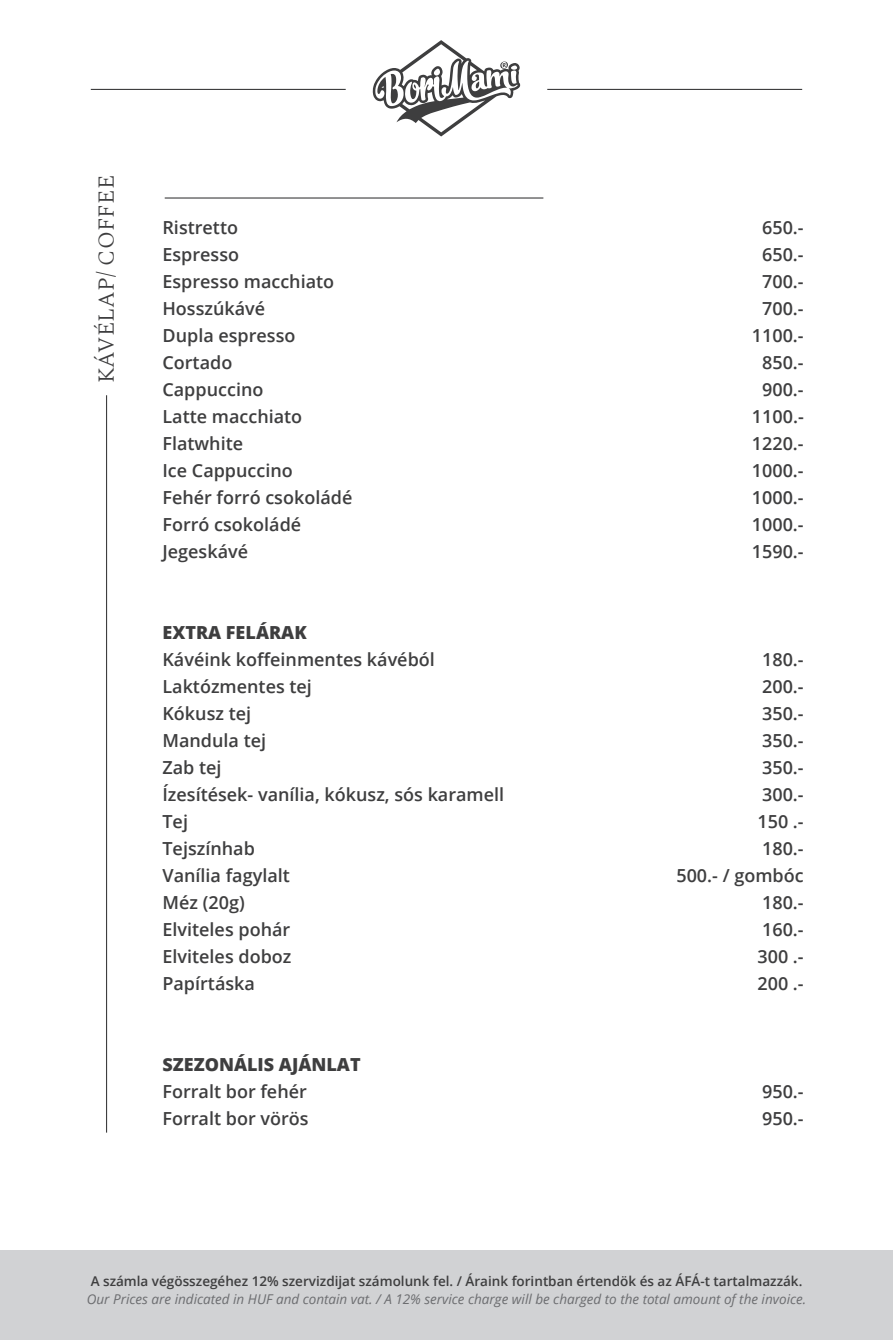
<style>
.page{position:relative;width:893px;height:1340px;background:#fff}
.page>*{position:absolute;margin:0;border:0;box-sizing:border-box;transform-origin:0 0}
.t1{font:300 22.5px "Spectral";letter-spacing:.01em;color:#3e3e3f}
.t2{font:600 18px "Open Sans";color:#3e3e3f}
.t3{font:800 18px "Open Sans";color:#3e3e3f}
.t4{font:italic 13.5px "Open Sans";color:#6c6d70}
.t5{font:600 13.5px "Open Sans";color:#3e3e3f}
</style>
<div class="page">
<div style="left:0;top:1250px;width:893px;height:89px;background:#d1d2d4"></div>
<svg style="left:372px;top:40px;width:148px;height:96px"></svg>
<hr style="left:106px;top:395px;width:1px;height:737px;background:#3e3e3f">
<hr style="left:91px;top:89px;width:255px;height:1px;background:#3e3e3f">
<hr style="left:547px;top:89px;width:255px;height:1px;background:#3e3e3f">
<hr style="left:165px;top:197px;width:378px;height:1px;background:#3e3e3f">
<p class="t1" style="left:90px;top:383px;width:209px;rotate:-90deg">KÁVÉLAP/ COFFEE</p>
<p class="t2" style="left:162px;top:215px;width:77px">Ristretto</p>
<p class="t2" style="left:762px;top:215px;width:43px">650.-</p>
<p class="t2" style="left:162px;top:242px;width:78px">Espresso</p>
<p class="t2" style="left:762px;top:242px;width:43px">650.-</p>
<p class="t2" style="left:162px;top:269px;width:173px">Espresso macchiato</p>
<p class="t2" style="left:762px;top:269px;width:43px">700.-</p>
<p class="t2" style="left:162px;top:296px;width:104px">Hosszúkávé</p>
<p class="t2" style="left:762px;top:296px;width:43px">700.-</p>
<p class="t2" style="left:162px;top:323px;width:135px">Dupla espresso</p>
<p class="t2" style="left:752px;top:323px;width:53px">1100.-</p>
<p class="t2" style="left:162px;top:350px;width:71px">Cortado</p>
<p class="t2" style="left:762px;top:350px;width:43px">850.-</p>
<p class="t2" style="left:162px;top:377px;width:102px">Cappuccino</p>
<p class="t2" style="left:762px;top:377px;width:43px">900.-</p>
<p class="t2" style="left:162px;top:404px;width:141px">Latte macchiato</p>
<p class="t2" style="left:752px;top:404px;width:53px">1100.-</p>
<p class="t2" style="left:162px;top:431px;width:82px">Flatwhite</p>
<p class="t2" style="left:752px;top:431px;width:53px">1220.-</p>
<p class="t2" style="left:162px;top:458px;width:132px">Ice Cappuccino</p>
<p class="t2" style="left:752px;top:458px;width:53px">1000.-</p>
<p class="t2" style="left:162px;top:485px;width:191px">Fehér forró csokoládé</p>
<p class="t2" style="left:752px;top:485px;width:53px">1000.-</p>
<p class="t2" style="left:162px;top:512px;width:140px">Forró csokoládé</p>
<p class="t2" style="left:752px;top:512px;width:53px">1000.-</p>
<p class="t2" style="left:162px;top:539px;width:87px">Jegeskávé</p>
<p class="t2" style="left:752px;top:539px;width:53px">1590.-</p>
<p class="t3" style="left:162px;top:618px;width:146px">EXTRA FELÁRAK</p>
<p class="t2" style="left:162px;top:647px;width:274px">Kávéink koffeinmentes kávéból</p>
<p class="t2" style="left:762px;top:647px;width:43px">180.-</p>
<p class="t2" style="left:162px;top:674px;width:151px">Laktózmentes tej</p>
<p class="t2" style="left:762px;top:674px;width:43px">200.-</p>
<p class="t2" style="left:162px;top:701px;width:90px">Kókusz tej</p>
<p class="t2" style="left:762px;top:701px;width:43px">350.-</p>
<p class="t2" style="left:162px;top:728px;width:105px">Mandula tej</p>
<p class="t2" style="left:762px;top:728px;width:43px">350.-</p>
<p class="t2" style="left:162px;top:755px;width:61px">Zab tej</p>
<p class="t2" style="left:762px;top:755px;width:43px">350.-</p>
<p class="t2" style="left:162px;top:782px;width:343px">Ízesítések- vanília, kókusz, sós karamell</p>
<p class="t2" style="left:762px;top:782px;width:43px">300.-</p>
<p class="t2" style="left:162px;top:809px;width:27px">Tej</p>
<p class="t2" style="left:757px;top:809px;width:48px">150 .-</p>
<p class="t2" style="left:162px;top:836px;width:94px">Tejszínhab</p>
<p class="t2" style="left:762px;top:836px;width:43px">180.-</p>
<p class="t2" style="left:162px;top:863px;width:129px">Vanília fagylalt</p>
<p class="t2" style="left:676px;top:863px;width:129px">500.- / gombóc</p>
<p class="t2" style="left:162px;top:890px;width:84px">Méz (20g)</p>
<p class="t2" style="left:762px;top:890px;width:43px">180.-</p>
<p class="t2" style="left:162px;top:917px;width:129px">Elviteles pohár</p>
<p class="t2" style="left:762px;top:917px;width:43px">160.-</p>
<p class="t2" style="left:162px;top:944px;width:131px">Elviteles doboz</p>
<p class="t2" style="left:757px;top:944px;width:48px">300 .-</p>
<p class="t2" style="left:162px;top:971px;width:94px">Papírtáska</p>
<p class="t2" style="left:757px;top:971px;width:48px">200 .-</p>
<p class="t3" style="left:162px;top:1050px;width:200px">SZEZONÁLIS AJÁNLAT</p>
<p class="t2" style="left:162px;top:1079px;width:146px">Forralt bor fehér</p>
<p class="t2" style="left:762px;top:1079px;width:43px">950.-</p>
<p class="t2" style="left:162px;top:1106px;width:148px">Forralt bor vörös</p>
<p class="t2" style="left:762px;top:1106px;width:43px">950.-</p>
<p class="t5" style="left:91px;top:1272px;width:713px">A számla végösszegéhez 12% szervizdijat számolunk fel. / Áraink forintban értendök és az ÁFÁ-t tartalmazzák.</p>
<p class="t4" style="left:87px;top:1290px;width:721px">Our Prices are indicated in HUF and contain vat. / A 12% service charge will be charged to the total amount of the invoice.</p>
</div>
